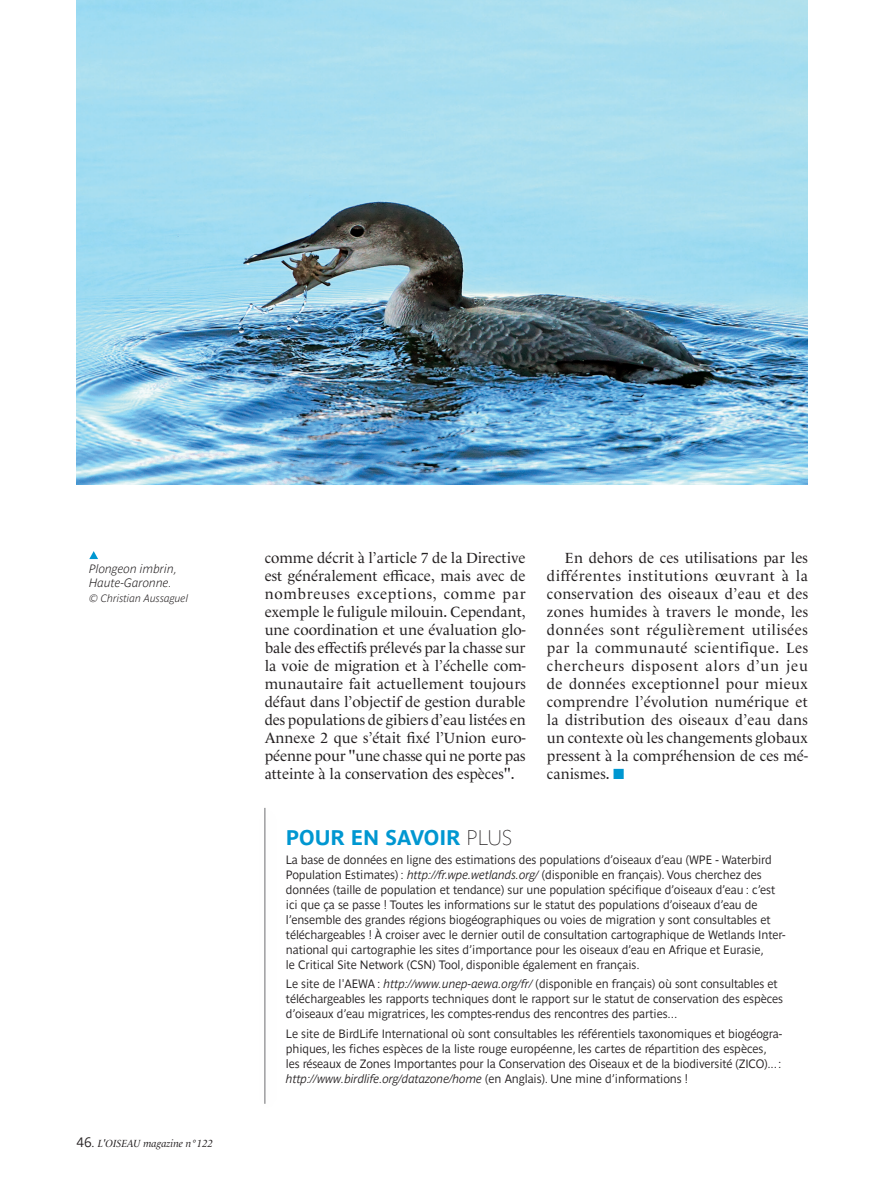
<style>
.page{position:relative;width:893px;height:1191px;background:#fff}
.page>*{position:absolute;margin:0;border:0;box-sizing:border-box;transform-origin:0 0}
.t1{font:700 21px "Parisine Pro";color:#0097d1}
.t2{font:15px/18px "Le Monde Livre Pro";color:#231f20;text-align:justify}
.t3{font:12px/15px "Parisine Pro Gris";letter-spacing:-.01em;color:#231f20}
.t4{font:italic 700 12px/14.7px "Parisine Pro Clair";color:#231f20}
.t5{font:italic 10.5px "Le Monde Livre Pro";color:#231f20}
.t6{font:italic 700 10.5px "Parisine Pro Clair";color:#231f20}
.s1{font-family:"Parisine Pro Gris";font-style:normal;font-size:13.5px}
.s2{font-family:"Stone Informal";font-style:normal}
.s3{color:#0097d1}
.s4{font-family:"Parisine Pro Clair";font-weight:400;color:#231f20}
.s5{font-style:italic}
</style>
<div class="page">
<svg style="left:89px;top:551px;width:9px;height:8px"></svg>
<img style="left:77px;top:0;width:731px;height:485px">
<hr style="left:265px;top:808px;width:1px;height:295px;background:#6c6d70">
<p class="t4" style="left:89px;top:560px;width:89px">Plongeon imbrin,<br>Haute-Garonne.</p>
<p class="t6" style="left:89px;top:590px;width:100px">© Christian aussaguel</p>
<p class="t5" style="left:77px;top:1135px;width:138px"><span class="s1">46</span><span class="s2">.</span> L'OISEAU magazine n°122</p>
<p class="t2" style="left:265px;top:547px;width:263px">comme décrit à l’article 7 de la Directive est généralement efficace, mais avec de nombreuses exceptions, comme par exemple le fuligule milouin. Cependant, une coordination et une évaluation glo&shy;bale des effectifs prélevés par la chasse sur la voie de migration et à l’échelle com&shy;munautaire fait actuellement toujours défaut dans l’objectif de gestion durable des populations de gibiers d’eau listées en Annexe 2 que s’était fixé l’union euro&shy;péenne pour "une chasse qui ne porte pas atteinte à la conservation des espèces".</p>
<p class="t2" style="left:547px;top:547px;width:263px;text-indent:18px">En dehors de ces utilisations par les différentes institutions œuvrant à la conservation des oiseaux d’eau et des zones humides à travers le monde, les données sont régulièrement utilisées par la communauté scientifique. Les chercheurs disposent alors d’un jeu de données exceptionnel pour mieux comprendre l’évolution numérique et la distribution des oiseaux d’eau dans un contexte où les changements globaux pressent à la compréhension de ces mé&shy;canismes. <span class="s3">■</span></p>
<h1 class="t1" style="left:286px;top:821px;width:228px">POUR EN SAVOIR <span class="s4">plus</span></h1>
<p class="t3" style="left:286px;top:851px;width:501px">La base de données en ligne des estimations des populations d’oiseaux d’eau (WPE - Waterbird Population Estimates) : <span class="s5">http://fr.wpe.wetlands.org/</span> (disponible en français). Vous cherchez des données (taille de population et tendance) sur une population spécifique d’oiseaux d’eau : c’est ici que ça se passe ! Toutes les informations sur le statut des populations d’oiseaux d’eau de l’ensemble des grandes régions biogéographiques ou voies de migration y sont consultables et téléchargeables ! à croiser avec le dernier outil de consultation cartographique de Wetlands Inter&shy;national qui cartographie les sites d’importance pour les oiseaux d’eau en Afrique et Eurasie,<br>le Critical Site Network (CSN) Tool, disponible également en français.</p>
<p class="t3" style="left:286px;top:975px;width:75px">Le site de l'Aewa</p>
<p class="t3" style="left:286px;top:975px;width:499px;text-indent:91px">: <span class="s5">http://www.unep-aewa.org/fr/</span> (disponible en français) où sont consultables et téléchargeables les rapports techniques dont le rapport sur le statut de conservation des espèces d’oiseaux d’eau migratrices, les comptes-rendus des rencontres des parties...</p>
<p class="t3" style="left:286px;top:1024px;width:498px">Le site de BirdLife International où sont consultables les référentiels taxonomiques et biogéogra&shy;phiques, les fiches espèces de la liste rouge européenne, les cartes de répartition des espèces, les réseaux de Zones Importantes pour la Conservation des Oiseaux et de la biodiversité (ZICO)... : <span class="s5">http://www.birdlife.org/datazone/home</span> (en Anglais). Une mine d’informations !</p>
</div>
